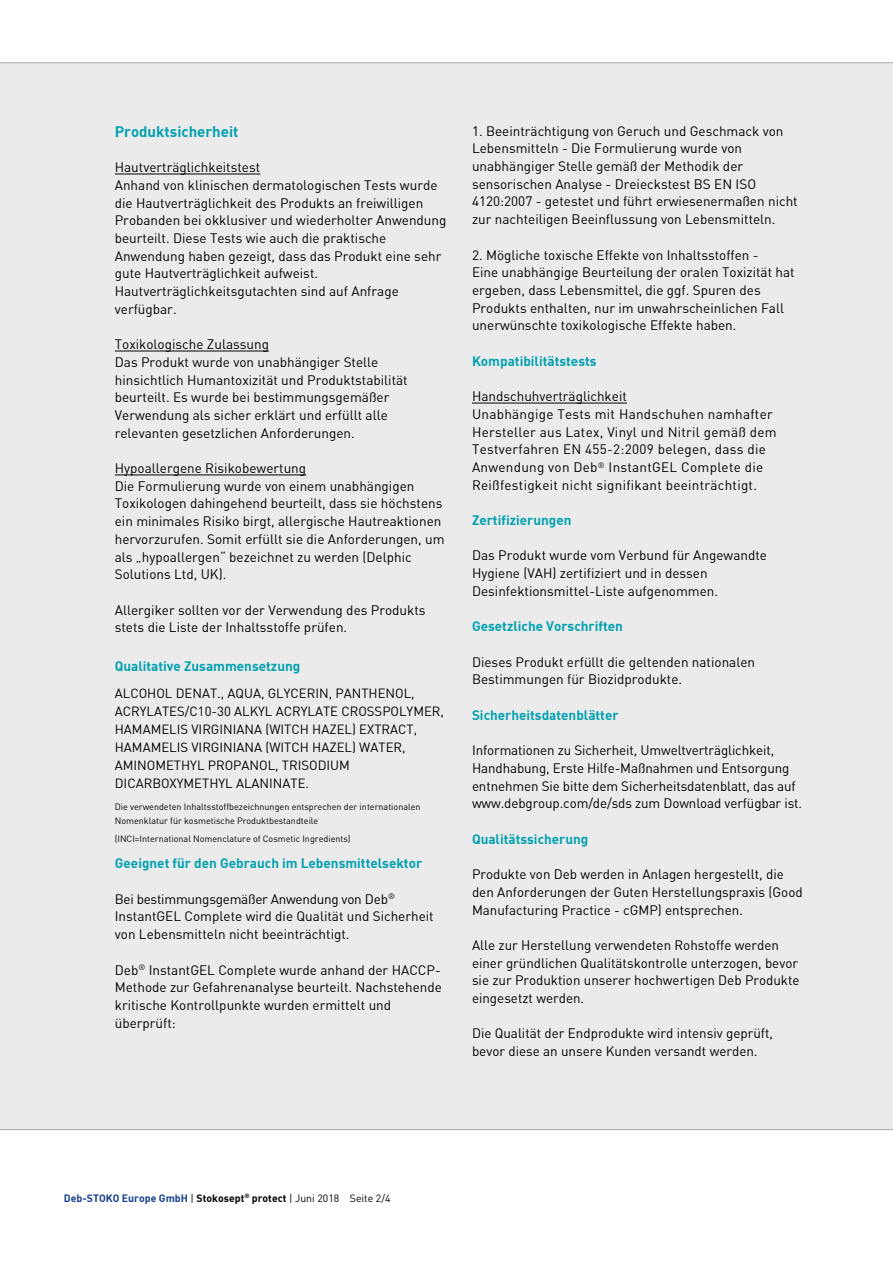
<style>
.page{position:relative;width:893px;height:1263px;background:#fff}
.page>*{position:absolute;margin:0;border:0;box-sizing:border-box;transform-origin:0 0}
.t1{font:700 15px "DI Nbek";color:#00a0af}
.t2{font:13.5px/17.7px "DIN Bek";color:#000}
.t3{font:13.5px/17.7px "DIN Bek";letter-spacing:.02em;color:#000}
.t4{font:700 13.5px "DI Nbek";color:#00a0af}
.t5{font:13.2px/18px "DIN Bek";color:#000}
.t6{font:700 10.5px "DI Nbek";color:#133d8d}
.t7{font:9px/13.5px "DIN Bek";color:#000}
.s1{font-family:"DIN Bek";font-weight:400;color:#000}
.s2{color:#000}
</style>
<div class="page">
<div style="left:0;top:63px;width:893px;height:1066px;background:#ebebec"></div>
<hr style="left:0;top:62px;width:893px;height:1px;background:#a7a9ac">
<hr style="left:0;top:1129px;width:893px;height:1px;background:#a7a9ac">
<hr style="left:115px;top:174px;width:145px;height:1px;background:#000">
<hr style="left:115px;top:351px;width:154px;height:1px;background:#000">
<hr style="left:115px;top:475px;width:191px;height:1px;background:#000">
<hr style="left:472px;top:403px;width:155px;height:1px;background:#000">
<p class="t1" style="left:115px;top:121px;width:125px">Produktsicherheit</p>
<p class="t2" style="left:115px;top:158px;width:333px">Hautverträglichkeitstest<br>Anhand von klinischen dermatologischen Tests wurde die Hautverträglichkeit des Produkts an freiwilligen Probanden bei okklusiver und wiederholter Anwendung beurteilt. Diese Tests wie auch die praktische Anwendung haben gezeigt, dass das Produkt eine sehr gute Hautverträglichkeit aufweist.<br>Hautverträglichkeitsgutachten sind auf Anfrage verfügbar.</p>
<p class="t2" style="left:115px;top:335px;width:294px">Toxikologische Zulassung<br>Das Produkt wurde von unabhängiger Stelle hinsichtlich Humantoxizität und Produktstabilität beurteilt. Es wurde bei bestimmungsgemäßer Verwendung als sicher erklärt und erfüllt alle relevanten gesetzlichen Anforderungen.</p>
<p class="t2" style="left:115px;top:459px;width:331px">Hypoallergene Risikobewertung<br>Die Formulierung wurde von einem unabhängigen Toxikologen dahingehend beurteilt, dass sie höchstens ein minimales Risiko birgt, allergische Hautreaktionen hervorzurufen. Somit erfüllt sie die Anforderungen, um als „hypoallergen“ bezeichnet zu werden (Delphic Solutions Ltd, UK).</p>
<p class="t2" style="left:115px;top:601px;width:312px">Allergiker sollten vor der Verwendung des Produkts stets die Liste der Inhaltsstoffe prüfen.</p>
<p class="t4" style="left:115px;top:657px;width:187px">Qualitative Zusammensetzung</p>
<p class="t5" style="left:115px;top:683px;width:331px">ALCOHOL DENAT., AQUA, GLYCERIN, PANTHENOL, ACRYLATES/C10-30 ALKYL ACRYLATE CROSSPOLYMER, HAMAMELIS VIRGINIANA (WITCH HAZEL) EXTRACT, HAMAMELIS VIRGINIANA (WITCH HAZEL) WATER, AMINOMETHYL PROPANOL, TRISODIUM DICARBOXYMETHYL ALANINATE.</p>
<p class="t7" style="left:115px;top:800px;width:307px">Die verwendeten Inhaltsstoffbezeichnungen entsprechen der internationalen<br>Nomenklatur für kosmetische Produktbestandteile</p>
<p class="t7" style="left:115px;top:831px;width:237px">(INCI=International Nomenclature of Cosmetic Ingredients)</p>
<p class="t4" style="left:115px;top:854px;width:309px">Geeignet für den Gebrauch im Lebensmittelsektor</p>
<p class="t2" style="left:115px;top:890px;width:320px">Bei bestimmungsgemäßer Anwendung von Deb<sup>®<br></sup>InstantGEL Complete wird die Qualität und Sicherheit von Lebensmitteln nicht beeinträchtigt.</p>
<p class="t2" style="left:115px;top:960px;width:329px">Deb<sup>®</sup> InstantGEL Complete wurde anhand der HACCP-Methode zur Gefahrenanalyse beurteilt. Nachstehende kritische Kontrollpunkte wurden ermittelt und überprüft:</p>
<p class="t2" style="left:472px;top:122px;width:327px">1. Beeinträchtigung von Geruch und Geschmack von Lebensmitteln - Die Formulierung wurde von unabhängiger Stelle gemäß der Methodik der sensorischen Analyse - Dreieckstest BS EN ISO 4120:2007 - getestet und führt erwiesenermaßen nicht zur nachteiligen Beeinflussung von Lebensmitteln.</p>
<p class="t2" style="left:472px;top:246px;width:324px">2. Mögliche toxische Effekte von Inhaltsstoffen -<br>Eine unabhängige Beurteilung der oralen Toxizität hat ergeben, dass Lebensmittel, die ggf. Spuren des Produkts enthalten, nur im unwahrscheinlichen Fall unerwünschte toxikologische Effekte haben.</p>
<p class="t4" style="left:472px;top:352px;width:126px">Kompatibilitätstests</p>
<p class="t3" style="left:472px;top:387px;width:306px">Handschuhverträglichkeit<br>Unabhängige Tests mit Handschuhen namhafter Hersteller aus Latex, Vinyl und Nitril gemäß dem Testverfahren EN 455-2:2009 belegen, dass die Anwendung von Deb<sup>®</sup> InstantGEL Complete die Reißfestigkeit nicht signifikant beeinträchtigt.</p>
<p class="t4" style="left:472px;top:511px;width:101px">Zertifizierungen</p>
<p class="t2" style="left:472px;top:546px;width:297px">Das Produkt wurde vom Verbund für Angewandte<br>Hygiene (VAH) zertifiziert und in dessen<br>Desinfektionsmittel-Liste aufgenommen.</p>
<p class="t4" style="left:472px;top:617px;width:152px">Gesetzliche Vorschriften</p>
<p class="t2" style="left:472px;top:653px;width:285px">Dieses Produkt erfüllt die geltenden nationalen<br>Bestimmungen für Biozidprodukte.</p>
<p class="t4" style="left:472px;top:706px;width:148px">Sicherheitsdatenblätter</p>
<p class="t2" style="left:472px;top:741px;width:332px">Informationen zu Sicherheit, Umweltverträglichkeit, Handhabung, Erste Hilfe-Maßnahmen und Entsorgung entnehmen Sie bitte dem Sicherheitsdatenblatt, das auf www.debgroup.com/de/sds zum Download verfügbar ist.</p>
<p class="t4" style="left:472px;top:830px;width:118px">Qualitätssicherung</p>
<p class="t2" style="left:472px;top:865px;width:332px">Produkte von Deb werden in Anlagen hergestellt, die den Anforderungen der Guten Herstellungspraxis (Good<br>Manufacturing Practice - cGMP) entsprechen.</p>
<p class="t2" style="left:472px;top:936px;width:329px">Alle zur Herstellung verwendeten Rohstoffe werden einer gründlichen Qualitätskontrolle unterzogen, bevor sie zur Produktion unserer hochwertigen Deb Produkte eingesetzt werden.</p>
<p class="t2" style="left:472px;top:1024px;width:302px">Die Qualität der Endprodukte wird intensiv geprüft, bevor diese an unsere Kunden versandt werden.</p>
<p class="t6" style="left:64px;top:1191px;width:328px">Deb-STOKO Europe GmbH <span class="s1">|</span> <span class="s2">Stokosept</span><sup>®</sup> <span class="s2">protect</span> <span class="s1">| Juni 2018 Seite 2/4</span></p>
</div>
